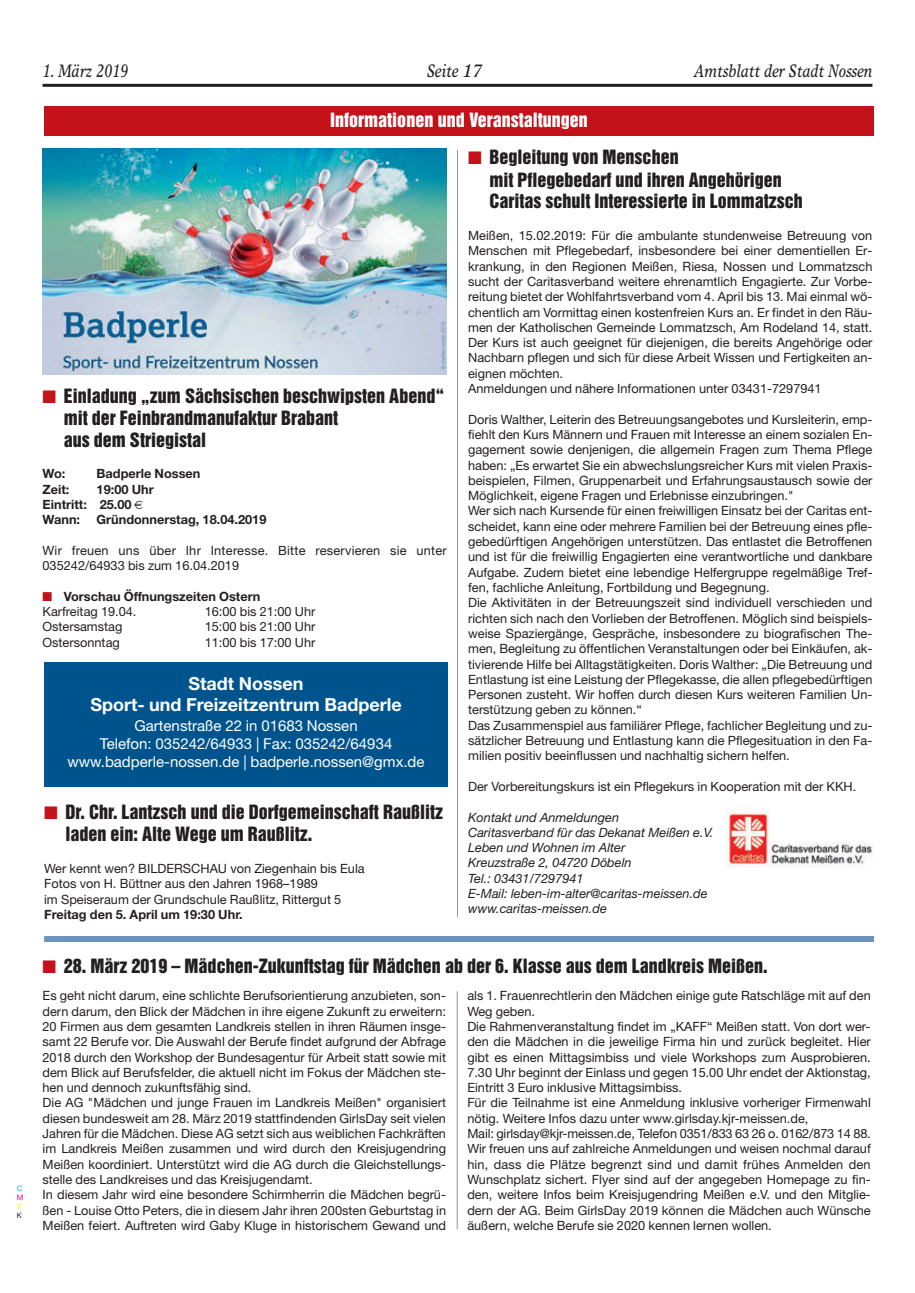
<style>
.page{position:relative;width:915px;height:1293px;background:#fff}
.page>*{position:absolute;margin:0;border:0;box-sizing:border-box;transform-origin:0 0}
.t1{font:18px/21.9px "Helvetica Inserat";color:#231f20}
.t2{font:700 18px/21.6px "Helvetica Neue";color:#fff;text-align:center}
.t3{font:italic 18px "Times Europa";color:#231f20;scale:.8 1}
.t4{font:18px "Helvetica Inserat";color:#fff}
.t5{font:15px/18px "Helvetica Neue";color:#fff;text-align:center}
.t6{font:12.75px/15.3px "Helvetica Neue";color:#231f20}
.t7{font:italic 12.75px/15.3px "Helvetica Neue";color:#231f20}
.t8{font:700 12.75px/15.3px "Helvetica Neue";color:#231f20}
.t9{font:12.75px/15.3px "Helvetica Neue";letter-spacing:.02em;color:#231f20}
.t10{font:7.5px "Helvetica Neue";color:#00aeef}
.t11{font:7.5px "Helvetica Neue";color:#ed028c}
.t12{font:7.5px "Helvetica Neue";color:#fff101}
.t13{font:7.5px "Helvetica Neue";color:#231f20}
.s1{color:#c4121a}
.s2{font-weight:400}
</style>
<div class="page">
<hr style="left:43px;top:84px;width:829px;height:3px;background:#231f20">
<hr style="left:457px;top:150px;width:1px;height:766px;background:#939598">
<img style="left:43px;top:149px;width:403px;height:226px">
<div style="left:44px;top:106px;width:829px;height:30px;background:#c4121a"></div>
<img style="left:726px;top:807px;width:147px;height:60px">
<div style="left:44px;top:662px;width:404px;height:124px;background:#00548e"></div>
<hr style="left:456px;top:991px;width:1px;height:238px;background:#939598">
<div style="left:44px;top:936px;width:829px;height:6px;background:#6d93be"></div>
<p class="t10" style="left:17px;top:1183px;width:7px">C</p>
<p class="t11" style="left:17px;top:1192px;width:8px">M</p>
<p class="t12" style="left:17px;top:1201px;width:6px">Y</p>
<p class="t13" style="left:17px;top:1210px;width:7px">K</p>
<h1 class="t3" style="left:43px;top:60px;width:109px">1. März 2019</h1>
<h1 class="t3" style="left:426px;top:60px;width:71px">Seite 17</h1>
<h1 class="t3" style="left:694px;top:60px;width:224px">Amtsblatt der Stadt Nossen</h1>
<h1 class="t4" style="left:330px;top:110px;width:259px">Informationen und Veranstaltungen</h1>
<h1 class="t1" style="left:489px;top:147px;width:315px;text-indent:-21px"><span class="s1">■</span> Begleitung von Menschen<br>mit Pflegebedarf und ihren Angehörigen<br>Caritas schult Interessierte in Lommatzsch</h1>
<p class="t6" style="left:468px;top:228px;width:406px">Meißen, 15.02.2019: Für die ambulante stundenweise Betreuung von Menschen mit Pflegebedarf, insbesondere bei einer dementiellen Er&shy;krankung, in den Regionen Meißen, Riesa, Nossen und Lommatzsch sucht der Caritasverband weitere ehrenamtlich Engagierte. Zur Vorbe&shy;reitung bietet der Wohlfahrtsverband vom 4. April bis 13. Mai einmal wö&shy;chentlich am Vormittag einen kostenfreien Kurs an. Er findet in den Räu&shy;men der Katholischen Gemeinde Lommatzsch, Am Rodeland 14, statt.<br>Der Kurs ist auch geeignet für diejenigen, die bereits Angehörige oder Nachbarn pflegen und sich für diese Arbeit Wissen und Fertigkeiten an&shy;eignen möchten.<br>Anmeldungen und nähere Informationen unter 03431-7297941</p>
<p class="t6" style="left:468px;top:411px;width:406px">Doris Walther, Leiterin des Betreuungsangebotes und Kursleiterin, emp&shy;fiehlt den Kurs Männern und Frauen mit Interesse an einem sozialen En&shy;gagement sowie denjenigen, die allgemein Fragen zum Thema Pflege haben: „Es erwartet Sie ein abwechslungsreicher Kurs mit vielen Praxis&shy;beispielen, Filmen, Gruppenarbeit und Erfahrungsaustausch sowie der Möglichkeit, eigene Fragen und Erlebnisse einzubringen."<br>Wer sich nach Kursende für einen freiwilligen Einsatz bei der Caritas ent&shy;scheidet, kann eine oder mehrere Familien bei der Betreuung eines pfle&shy;gebedürftigen Angehörigen unterstützen. Das entlastet die Betroffenen und ist für die freiwillig Engagierten eine verantwortliche und dankbare Aufgabe. Zudem bietet eine lebendige Helfergruppe regelmäßige Tref&shy;fen, fachliche Anleitung, Fortbildung und Begegnung.<br>Die Aktivitäten in der Betreuungszeit sind individuell verschieden und richten sich nach den Vorlieben der Betroffenen. Möglich sind beispiels&shy;weise Spaziergänge, Gespräche, insbesondere zu biografischen The&shy;men, Begleitung zu öffentlichen Veranstaltungen oder bei Einkäufen, ak&shy;tivierende Hilfe bei Alltagstätigkeiten. Doris Walther: „Die Betreuung und Entlastung ist eine Leistung der Pflegekasse, die allen pflegebedürftigen Personen zusteht. Wir hoffen durch diesen Kurs weiteren Familien Un&shy;terstützung geben zu können.“<br>Das Zusammenspiel aus familiärer Pflege, fachlicher Begleitung und zu&shy;sätzlicher Betreuung und Entlastung kann die Pflegesituation in den Fa&shy;milien positiv beeinflussen und nachhaltig sichern helfen.</p>
<p class="t6" style="left:468px;top:778px;width:389px">Der Vorbereitungskurs ist ein Pflegekurs in Kooperation mit der KKH.</p>
<p class="t7" style="left:468px;top:809px;width:247px">Kontakt und Anmeldungen<br>Caritasverband für das Dekanat Meißen e.V.<br>Leben und Wohnen im Alter<br>Kreuzstraße 2, 04720 Döbeln<br>Tel.: 03431/7297941<br>E-Mail: leben-im-alter@caritas-meissen.de www.caritas-meissen.de</p>
<h1 class="t1" style="left:64px;top:385px;width:382px;text-indent:-21px"><span class="s1">■</span> Einladung „zum Sächsischen beschwipsten Abend“ mit der Feinbrandmanufaktur Brabant<br>aus dem Striegistal</h1>
<p class="t8" style="left:43px;top:466px;width:24px">Wo:</p>
<p class="t8" style="left:97px;top:466px;width:105px">Badperle Nossen</p>
<p class="t8" style="left:43px;top:481px;width:28px">Zeit:</p>
<p class="t8" style="left:43px;top:481px;width:113px;text-indent:54px">19:00 Uhr<br>Eintritt: 25.00<br>Wann:</p>
<p class="t8" style="left:97px;top:511px;width:171px">Gründonnerstag, 18.04.2019</p>
<p class="t9" style="left:43px;top:542px;width:405px">Wir freuen uns über Ihr Interesse. Bitte reservieren sie unter<br>035242/64933 bis zum 16.04.2019</p>
<p class="t8" style="left:43px;top:589px;width:219px;line-height:14.7px"><span class="s1">■</span> Vorschau Öffnungszeiten Ostern<br><span class="s2">Karfreitag 19.04.</span></p>
<p class="t6" style="left:205px;top:603px;width:112px">16:00 bis 21:00 Uhr</p>
<p class="t6" style="left:43px;top:619px;width:81px">Ostersamstag</p>
<p class="t6" style="left:205px;top:619px;width:112px">15:00 bis 21:00 Uhr</p>
<p class="t6" style="left:43px;top:634px;width:79px">Ostersonntag</p>
<p class="t6" style="left:205px;top:634px;width:112px">11:00 bis 17:00 Uhr</p>
<h1 class="t2" style="left:90px;top:672px;width:313px">Stadt Nossen<br>Sport- und Freizeitzentrum Badperle</h1>
<p class="t5" style="left:67px;top:716px;width:358px">Gartenstraße 22 in 01683 Nossen<br>Telefon: 035242/64933 | Fax: 035242/64934 www.badperle-nossen.de | badperle.nossen@gmx.de</p>
<h1 class="t1" style="left:65px;top:801px;width:379px;line-height:22.4px;text-indent:-21px"><span class="s1">■</span> Dr. Chr. Lantzsch und die Dorfgemeinschaft Raußlitz laden ein: Alte Wege um Raußlitz.</h1>
<p class="t6" style="left:44px;top:860px;width:322px">Wer kennt wen? BILDERSCHAU von Ziegenhain bis Eula<br>Fotos von H. Büttner aus den Jahren 1968–1989<br>im Speiseraum der Grundschule Raußlitz, Rittergut 5</p>
<p class="t8" style="left:44px;top:906px;width:200px">Freitag den 5. April um 19:30 Uhr.</p>
<h1 class="t1" style="left:43px;top:955px;width:726px"><span class="s1">■</span> 28. März 2019 – Mädchen-Zukunftstag für Mädchen ab der 6. Klasse aus dem Landkreis Meißen.</h1>
<p class="t6" style="left:43px;top:988px;width:405px">Es geht nicht darum, eine schlichte Berufsorientierung anzubieten, son&shy;dern darum, den Blick der Mädchen in ihre eigene Zukunft zu erweitern:<br>20 Firmen aus dem gesamten Landkreis stellen in ihren Räumen insge&shy;samt 22 Berufe vor. Die Auswahl der Berufe findet aufgrund der Abfrage 2018 durch den Workshop der Bundesagentur für Arbeit statt sowie mit dem Blick auf Berufsfelder, die aktuell nicht im Fokus der Mädchen ste&shy;hen und dennoch zukunftsfähig sind.<br>Die AG "Mädchen und junge Frauen im Landkreis Meißen" organisiert diesen bundesweit am 28. März 2019 stattfindenden GirlsDay seit vielen Jahren für die Mädchen. Diese AG setzt sich aus weiblichen Fachkräften im Landkreis Meißen zusammen und wird durch den Kreisjugendring Meißen koordiniert. Unterstützt wird die AG durch die Gleichstellungs&shy;stelle des Landkreises und das Kreisjugendamt.<br>In diesem Jahr wird eine besondere Schirmherrin die Mädchen begrü&shy;ßen - Louise Otto Peters, die in diesem Jahr ihren 200sten Geburtstag in Meißen feiert. Auftreten wird Gaby Kluge in historischem Gewand und</p>
<p class="t6" style="left:467px;top:988px;width:405px">als 1. Frauenrechtlerin den Mädchen einige gute Ratschläge mit auf den Weg geben.<br>Die Rahmenveranstaltung findet im „KAFF“ Meißen statt. Von dort wer&shy;den die Mädchen in die jeweilige Firma hin und zurück begleitet. Hier gibt es einen Mittagsimbiss und viele Workshops zum Ausprobieren.<br>7.30 Uhr beginnt der Einlass und gegen 15.00 Uhr endet der Aktions tag, Eintritt 3 Euro inklusive Mittagsimbiss.<br>Für die Teilnahme ist eine Anmeldung inklusive vorheriger Firmenwahl nötig. Weitere Infos dazu unter www.girlsday.kjr-meissen.de,<br>Mail: girlsday@kjr-meissen.de, Telefon 0351/833 63 26 o. 0162/873 14 88.<br>Wir freuen uns auf zahlreiche Anmeldungen und weisen nochmal darauf hin, dass die Plätze begrenzt sind und damit frühes Anmelden den Wunschplatz sichert. Flyer sind auf der angegeben Homepage zu fin&shy;den, weitere Infos beim Kreisjugendring Meißen e.V. und den Mitglie&shy;dern der AG. Beim GirlsDay 2019 können die Mädchen auch Wünsche äußern, welche Berufe sie 2020 kennen lernen wollen.</p>
</div>
